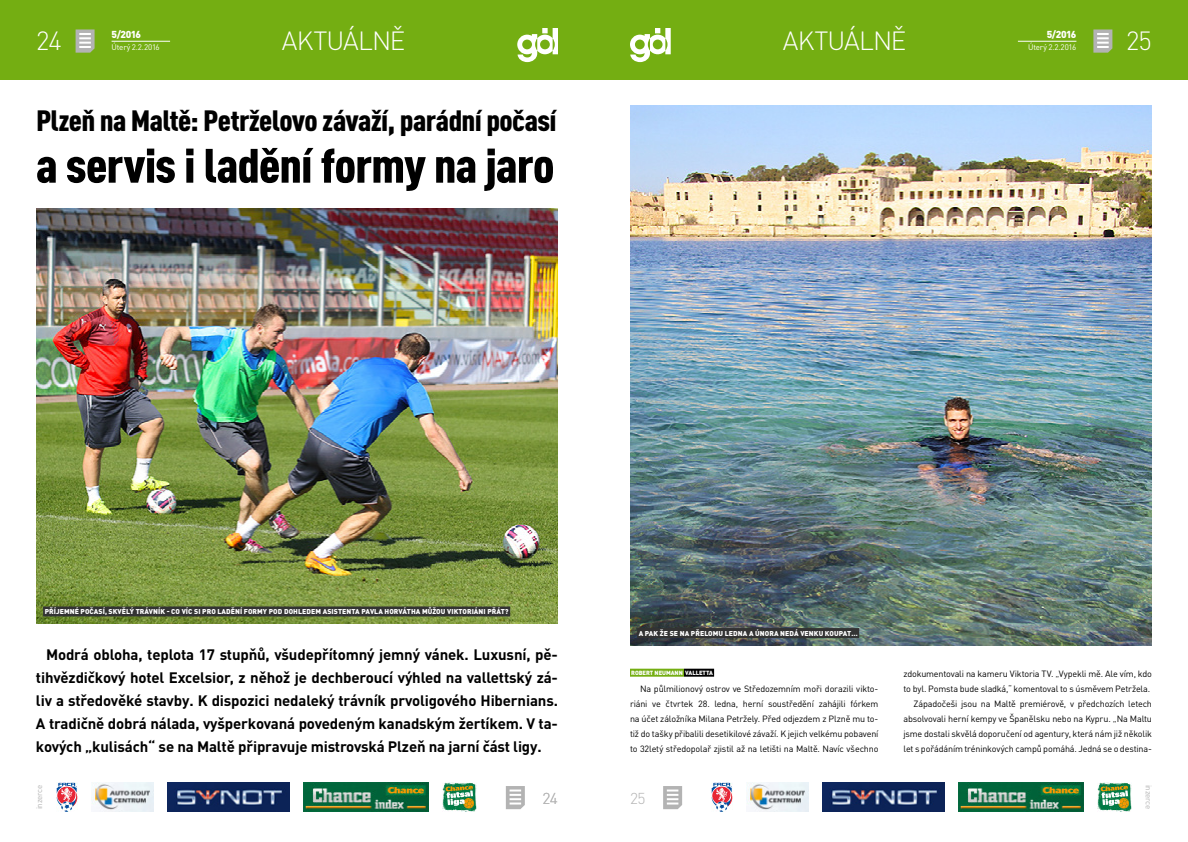
<style>
.page{position:relative;width:1188px;height:842px;background:#fff}
.page>*{position:absolute;margin:0;border:0;box-sizing:border-box;transform-origin:0 0}
.t1{font:900 condensed 47.5px "DIN Pro";letter-spacing:-.02em;color:#000;scale:1.09 1}
.t2{font:900 condensed 29px "DIN Pro";letter-spacing:-.02em;color:#000;scale:1.09 1}
.t3{font:300 26px "DIN Pro";letter-spacing:-.03em;color:#fff}
.t4{font:300 15.6px "DIN Pro";color:#b3b3b3}
.t5{font:700 15px/23px "DIN Pro";letter-spacing:-.01em;color:#000;text-align:justify}
.t6{font:900 10px "DIN Pro";letter-spacing:-.055em;color:#fff}
.t7{font:9px/15px "DIN Pro";letter-spacing:-.02em;color:#000;text-align:justify}
.t8{font:8px "DIN Pro";letter-spacing:-.025em;color:#fff}
.t9{font:8px "DIN Pro";letter-spacing:-.025em;color:#b3b3b3}
.t10{font:900 7px "DIN Pro";letter-spacing:.01em;color:#fff}
.t11{font:900 6px "DIN Pro";letter-spacing:-.01em;color:#fff}
</style>
<div class="page">
<div style="left:594px;top:0;width:594px;height:80px;background:#74ae12"></div>
<svg style="left:630px;top:28px;width:41px;height:34px"></svg>
<svg style="left:1093px;top:29px;width:19px;height:24px"></svg>
<div style="left:0;top:0;width:594px;height:80px;background:#74ae12"></div>
<svg style="left:517px;top:28px;width:41px;height:34px"></svg>
<svg style="left:76px;top:29px;width:19px;height:24px"></svg>
<svg style="left:663px;top:786px;width:19px;height:23px"></svg>
<svg style="left:506px;top:786px;width:19px;height:23px"></svg>
<img style="left:56px;top:782px;width:21px;height:30px">
<img style="left:91px;top:782px;width:62px;height:30px">
<img style="left:303px;top:782px;width:125px;height:30px">
<img style="left:712px;top:782px;width:21px;height:30px">
<img style="left:442px;top:782px;width:34px;height:30px">
<img style="left:1098px;top:782px;width:34px;height:30px">
<img style="left:167px;top:782px;width:122px;height:30px">
<img style="left:747px;top:782px;width:62px;height:30px">
<img style="left:959px;top:782px;width:125px;height:30px">
<img style="left:823px;top:782px;width:122px;height:30px">
<hr style="left:1018px;top:41px;width:58px;height:1px;background:#fff">
<hr style="left:112px;top:41px;width:58px;height:1px;background:#fff">
<img style="left:36px;top:208px;width:522px;height:416px">
<div style="left:43px;top:606px;width:467px;height:10px;background:#333"></div>
<div style="left:630px;top:669px;width:54px;height:8px;background:#74ae12"></div>
<div style="left:684px;top:669px;width:30px;height:8px;background:#000"></div>
<img style="left:630px;top:105px;width:522px;height:540px">
<div style="left:637px;top:628px;width:222px;height:10px;background:#333"></div>
<h3 class="t3" style="left:36px;top:23px;width:27px">24</h3>
<p class="t6" style="left:112px;top:28px;width:31px">5/2016</p>
<h3 class="t3" style="left:282px;top:23px;width:125px">AKTUÁLNĚ</h3>
<h3 class="t3" style="left:783px;top:23px;width:125px">AKTUÁLNĚ</h3>
<p class="t8" style="left:112px;top:42px;width:50px">Úterý 2.2.2016</p>
<p class="t6" style="left:1047px;top:28px;width:31px">5/2016</p>
<p class="t8" style="left:1028px;top:42px;width:50px">Úterý 2.2.2016</p>
<h3 class="t3" style="left:1126px;top:23px;width:27px">25</h3>
<h2 class="t2" style="left:36px;top:102px;width:479px">Plzeň na Maltě: Petrželovo závaží, parádní počasí</h2>
<h1 class="t1" style="left:36px;top:136px;width:477px">a servis i ladění formy na jaro</h1>
<p class="t10" style="left:45px;top:607px;width:465px">PŘÍJEMNÉ POČASÍ, SKVĚLÝ TRÁVNÍK - CO VÍC SI PRO LADĚNÍ FORMY POD DOHLEDEM ASISTENTA PAVLA HORVÁTHA MŮŽOU VIKTORIÁNI PŘÁT?</p>
<p class="t10" style="left:639px;top:628px;width:220px">A PAK ŽE SE NA PŘELOMU LEDNA A ÚNORA NEDÁ VENKU KOUPAT…</p>
<p class="t5" style="left:36px;top:642px;width:524px;text-indent:10px">Modrá obloha, teplota 17 stupňů, všudepřítomný jemný vánek. Luxusní, pě&shy;tihvězdičkový hotel Excelsior, z něhož je dechberoucí výhled na vallettský zá&shy;liv a středověké stavby. K dispozici nedaleký trávník prvoligového Hibernians.<br>A tradičně dobrá nálada, vyšperkovaná povedeným kanadským žertíkem. V ta&shy;kových „kulisách“ se na Maltě připravuje mistrovská Plzeň na jarní část ligy.</p>
<p class="t11" style="left:631px;top:669px;width:83px">ROBERT NEUMANN VALLETTA</p>
<p class="t7" style="left:630px;top:681px;width:250px;text-indent:10px">Na půlmilionový ostrov ve Středozemním moři dorazili vikto&shy;riáni ve čtvrtek 28. ledna, herní soustředění zahájili fórkem na účet záložníka Milana Petržely. Před odjezdem z Plzně mu to&shy;tiž do tašky přibalili desetikilové závaží. K jejich velkému pobavení to 32letý středopolař zjistil až na letišti na Maltě. Navíc všechno</p>
<p class="t9" style="left:34px;top:809px;width:26px;rotate:-90deg">inzerce</p>
<h3 class="t4" style="left:542px;top:787px;width:17px">24</h3>
<h3 class="t4" style="left:630px;top:787px;width:17px">25</h3>
<p class="t7" style="left:904px;top:666px;width:250px;text-align:right">zdokumentovali na kameru Viktoria TV. „Vypekli mě. Ale vím, kdo to byl. Pomsta bude sladká,“ komentoval to s úsměvem Petržela.<br>Západočeši jsou na Maltě premiérově, v předchozích letech absolvovali herní kempy ve Španělsku nebo na Kypru. „Na Maltu jsme dostali skvělá doporučení od agentury, která nám již několik let s pořádáním tréninkových campů pomáhá. Jedná se o destina-</p>
<p class="t9" style="left:1154px;top:785px;width:26px;rotate:90deg">inzerce</p>
</div>
